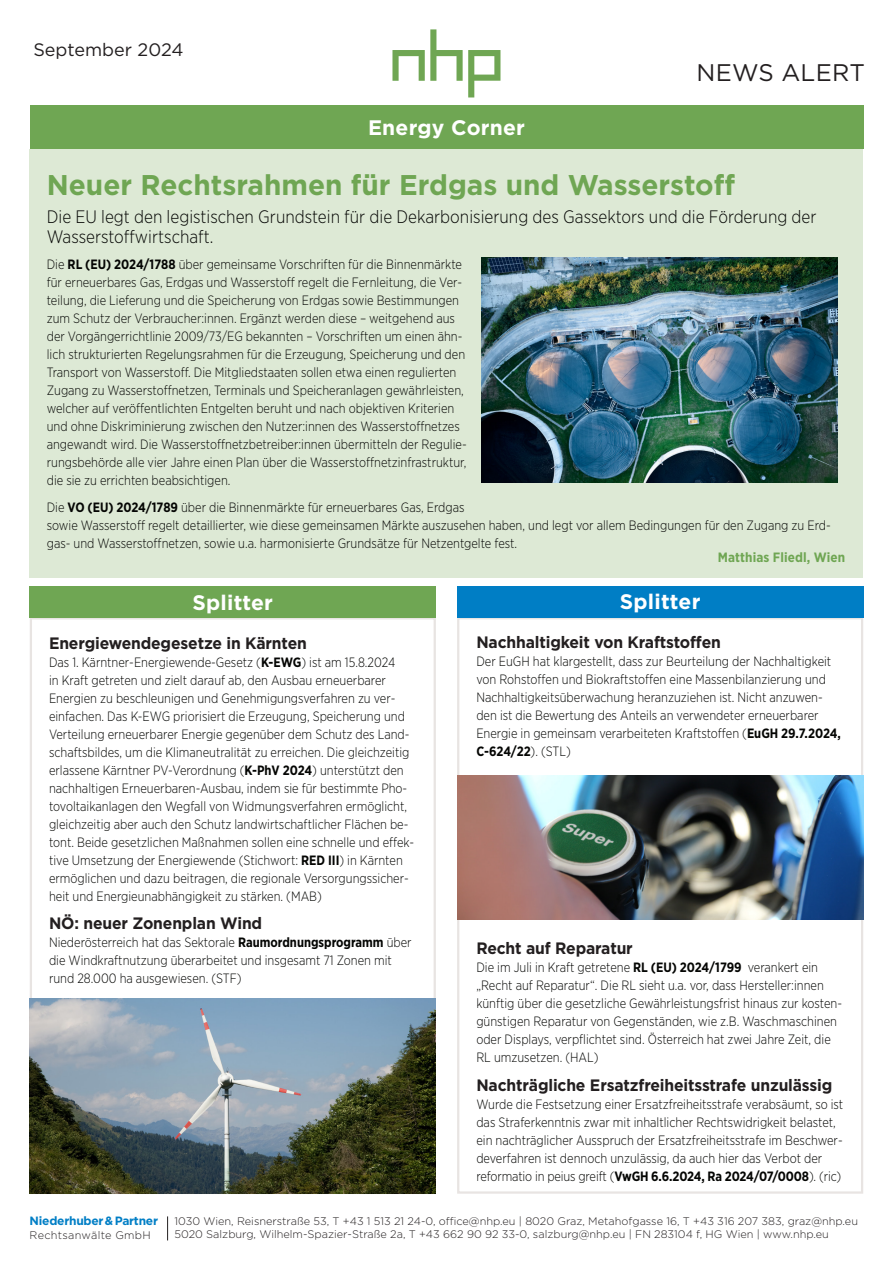
<style>
.page{position:relative;width:893px;height:1263px;background:#fff}
.page>*{position:absolute;margin:0;border:0;box-sizing:border-box;transform-origin:0 0}
.HL_grün{font:700 28.5px "Gotham";color:#6fa653}
.t1{font:24px "Gotham";letter-spacing:.01em;color:#231f20}
.HL_im_Kästchen_Mittelachse{font:700 21px "Gotham";letter-spacing:.01em;color:#fff}
.Text_Einleitung_kursiv{font:300 18px/19.5px "Gotham Narrow";color:#040503}
.t2{font:18px "Gotham";color:#231f20}
.HL_klein_schwarz{font:700 16.5px "Gotham";letter-spacing:-.01em;color:#231f20;scale:.95 1}
.Text_linksbündig{font:700 16.5px "Gotham";letter-spacing:-.01em;color:#231f20;scale:.95 1}
.Text_linksbündig-2{font:300 13.5px/18px "Gotham Narrow";color:#040503;scale:.95 1}
.HL_klein_schwarz-2{font:300 13.5px/18px "Gotham Narrow";color:#040503;scale:.95 1}
.Autorenname_grün{font:700 13.5px "Gotham Narrow";letter-spacing:.01em;color:#6fa653}
.t3{font:700 12px "Gotham";letter-spacing:-.02em;color:#007ec5}
.t4{font:300 10.95px/13.2px "Gotham";color:#231f20}
.t5{font:300 10.95px "Gotham";letter-spacing:.025em;color:#231f20}
.s1{font-weight:700}
</style>
<div class="page">
<svg style="left:392px;top:29px;width:108px;height:68px"></svg>
<div style="left:30px;top:106px;width:833px;height:43px;background:#6fa653"></div>
<svg style="left:167px;top:1216px;width:1px;height:24px"></svg>
<div style="left:30px;top:149px;width:833px;height:429px;background:#dde9d5"></div>
<div style="left:30px;top:586px;width:406px;height:31px;background:#6fa653"></div>
<img style="left:482px;top:258px;width:356px;height:224px">
<div style="left:457px;top:617px;width:406px;height:577px;border:2px solid #e8e4e2"></div>
<div style="left:457px;top:586px;width:406px;height:31px;background:#007ec5"></div>
<img style="left:30px;top:999px;width:406px;height:195px">
<img style="left:457px;top:775px;width:406px;height:145px">
<h3 class="t2" style="left:33px;top:38px;width:152px">September 2024</h3>
<h3 class="HL_im_Kästchen_Mittelachse" style="left:368px;top:115px;width:158px">Energy Corner</h3>
<h2 class="t1" style="left:696px;top:57px;width:170px">NEWS ALERT</h2>
<p class="HL_grün" style="left:47px;top:169px;width:690px">Neuer Rechtsrahmen für Erdgas und Wasserstoff</p>
<p class="Text_Einleitung_kursiv" style="left:47px;top:207px;width:771px">Die EU legt den legistischen Grundstein für die Dekarbonisierung des Gassektors und die Förderung der<br>Wasserstoffwirtschaft.</p>
<p class="Text_linksbündig-2" style="left:47px;top:255px;width:443px">Die <span class="s1">RL (EU) 2024/1788</span> über gemeinsame Vorschriften für die Binnenmärkte für erneuerbares Gas, Erdgas und Wasserstoff regelt die Fernleitung, die Ver&shy;teilung, die Lieferung und die Speicherung von Erdgas sowie Bestimmungen zum Schutz der Verbraucher:innen. Ergänzt werden diese – weitgehend aus der Vorgängerrichtlinie 2009/73/EG bekannten – Vorschriften um einen ähn&shy;lich strukturierten Regelungsrahmen für die Erzeugung, Speicherung und den Transport von Wasserstoff. Die Mitgliedstaaten sollen etwa einen regulierten Zugang zu Wasserstoffnetzen, Terminals und Speicheranlagen gewährleisten, welcher auf veröffentlichten Entgelten beruht und nach objektiven Kriterien und ohne Diskriminierung zwischen den Nutzer:innen des Wasserstoffnetzes angewandt wird. Die Wasserstoffnetzbetreiber:innen übermitteln der Regulie&shy;rungsbehörde alle vier Jahre einen Plan über die Wasserstoffnetzinfrastruktur, die sie zu errichten beabsichtigen.</p>
<p class="Text_linksbündig-2" style="left:47px;top:498px;width:827px">Die <span class="s1">VO (EU) 2024/1789</span> über die Binnenmärkte für erneuerbares Gas, Erdgas<br>sowie Wasserstoff regelt detaillierter, wie diese gemeinsamen Märkte auszusehen haben, und legt vor allem Bedingungen für den Zugang zu Erd&shy;gas- und Wasserstoffnetzen, sowie u.a. harmonisierte Grundsätze für Netzentgelte fest.</p>
<p class="HL_im_Kästchen_Mittelachse" style="left:193px;top:590px;width:82px">Splitter</p>
<p class="HL_klein_schwarz" style="left:49px;top:633px;width:273px">Energiewendegesetze in Kärnten</p>
<p class="HL_klein_schwarz-2" style="left:49px;top:652px;width:386px">Das 1. Kärntner-Energiewende-Gesetz (<span class="s1">K-EWG</span>) ist am 15.8.2024<br>in Kraft getreten und zielt darauf ab, den Ausbau erneuerbarer Energien zu beschleunigen und Genehmigungsverfahren zu ver&shy;einfachen. Das K-EWG priorisiert die Erzeugung, Speicherung und Verteilung erneuerbarer Energie gegenüber dem Schutz des Land&shy;schaftsbildes, um die Klimaneutralität zu erreichen. Die gleichzeitig erlassene Kärntner PV-Verordnung (<span class="s1">K-PhV 2024</span>) unterstützt den nachhaltigen Erneuerbaren-Ausbau, indem sie für bestimmte Pho&shy;tovoltaikanlagen den Wegfall von Widmungsverfahren ermöglicht, gleichzeitig aber auch den Schutz landwirtschaftlicher Flächen be&shy;tont. Beide gesetzlichen Maßnahmen sollen eine schnelle und effek&shy;tive Umsetzung der Energiewende (Stichwort: <span class="s1">RED III</span>) in Kärnten ermöglichen und dazu beitragen, die regionale Versorgungssicher&shy;heit und Energieunabhängigkeit zu stärken. (MAB)</p>
<p class="HL_klein_schwarz" style="left:49px;top:913px;width:226px">NÖ: neuer Zonenplan Wind</p>
<p class="Text_linksbündig-2" style="left:49px;top:933px;width:383px">Niederösterreich hat das Sektorale <span class="s1">Raumordnungsprogramm</span> über die Windkraftnutzung überarbeitet und insgesamt 71 Zonen mit rund 28.000 ha ausgewiesen. (STF)</p>
<p class="HL_im_Kästchen_Mittelachse" style="left:620px;top:590px;width:82px">Splitter</p>
<p class="Autorenname_grün" style="left:718px;top:548px;width:129px">Matthias Fliedl, Wien</p>
<p class="Text_linksbündig" style="left:476px;top:633px;width:259px">Nachhaltigkeit von Kraftstoffen</p>
<p class="Text_linksbündig-2" style="left:476px;top:652px;width:385px">Der EuGH hat klargestellt, dass zur Beurteilung der Nachhaltigkeit von Rohstoffen und Biokraftstoffen eine Massenbilanzierung und Nachhaltigkeitsüberwachung heranzuziehen ist. Nicht anzuwen&shy;den ist die Bewertung des Anteils an verwendeter erneuerbarer Energie in gemeinsam verarbeiteten Kraftstoffen (<span class="s1">EuGH 29.7.2024, C‑624/22</span>). (STL)</p>
<p class="Text_linksbündig" style="left:476px;top:939px;width:166px">Recht auf Reparatur</p>
<p class="Text_linksbündig-2" style="left:476px;top:958px;width:386px">Die im Juli in Kraft getretene <span class="s1">RL (EU) 2024/1799</span> verankert ein „Recht auf Reparatur“. Die RL sieht u.a. vor, dass Hersteller:innen künftig über die gesetzliche Gewährleistungsfrist hinaus zur kosten&shy;günstigen Reparatur von Gegenständen, wie z.B. Waschmaschinen oder Displays, verpflichtet sind. Österreich hat zwei Jahre Zeit, die RL umzusetzen. (HAL)</p>
<p class="HL_klein_schwarz" style="left:476px;top:1075px;width:376px">Nachträgliche Ersatzfreiheitsstrafe unzulässig</p>
<p class="Text_linksbündig-2" style="left:476px;top:1095px;width:388px">Wurde die Festsetzung einer Ersatzfreiheitsstrafe verabsäumt, so ist das Straferkenntnis zwar mit inhaltlicher Rechtswidrigkeit belastet, ein nachträglicher Ausspruch der Ersatzfreiheitsstrafe im Beschwer&shy;deverfahren ist dennoch unzulässig, da auch hier das Verbot der reformatio in peius greift (<span class="s1">VwGH 6.6.2024, Ra 2024/07/0008</span>). (ric)</p>
<p class="t3" style="left:30px;top:1214px;width:130px">Niederhuber &amp; Partner</p>
<p class="t5" style="left:30px;top:1228px;width:123px">Rechtsanwälte GmbH</p>
<p class="t4" style="left:174px;top:1214px;width:685px">1030 Wien, Reisnerstraße 53, T +43 1 513 21 24-0, office@nhp.eu | 8020 Graz, Metahofgasse 16, T +43 316 207 383, graz@nhp.eu<br>5020 Salzburg, Wilhelm-Spazier-Straße 2a, T +43 662 90 92 33-0, salzburg@nhp.eu | FN 283104 f, HG Wien | www.nhp.eu</p>
</div>
